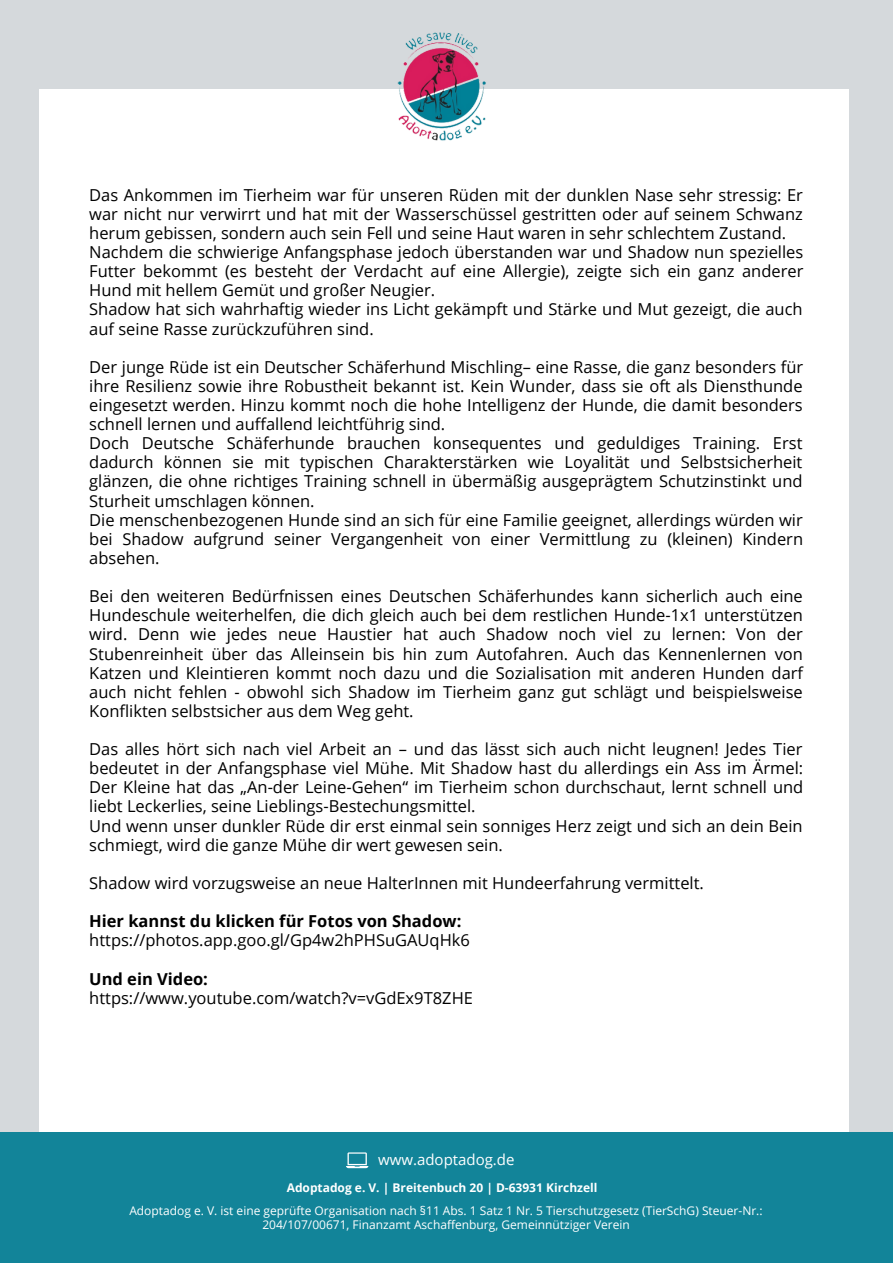
<style>
.page{position:relative;width:893px;height:1264px;background:#fff}
.page>*{position:absolute;margin:0;border:0;box-sizing:border-box;transform-origin:0 0}
.t1{font:16.5px/19px "Open Sans";color:#000}
.t2{font:700 16.5px "Open Sans";color:#000}
.t3{font:15px "Open Sans";color:#fff}
.t4{font:12px/14px "Open Sans";color:#fff;text-align:center}
.t5{font:700 12px "Open Sans";color:#fff}
</style>
<div class="page">
<div style="left:0;top:0;width:892px;height:1262px;background:#d5d9dc"></div>
<div style="left:39px;top:89px;width:809px;height:1173px;background:#fff"></div>
<img style="left:397px;top:32px;width:89px;height:109px">
<div style="left:0;top:1131px;width:892px;height:131px;background:#128499"></div>
<svg style="left:346px;top:1152px;width:22px;height:16px"></svg>
<p class="t1" style="left:89px;top:185px;width:715px">Das Ankommen im Tierheim war für unseren Rüden mit der dunklen Nase sehr stressig: Er war nicht nur verwirrt und hat mit der Wasserschüssel gestritten oder auf seinem Schwanz herum gebissen, sondern auch sein Fell und seine Haut waren in sehr schlechtem Zustand.<br>Nachdem die schwierige Anfangsphase jedoch überstanden war und Shadow nun spezielles Futter bekommt (es besteht der Verdacht auf eine Allergie), zeigte sich ein ganz anderer Hund mit hellem Gemüt und großer Neugier.<br>Shadow hat sich wahrhaftig wieder ins Licht gekämpft und Stärke und Mut gezeigt, die auch auf seine Rasse zurückzuführen sind.</p>
<p class="t1" style="left:89px;top:357px;width:715px">Der junge Rüde ist ein Deutscher Schäferhund Mischling– eine Rasse, die ganz besonders für ihre Resilienz sowie ihre Robustheit bekannt ist. Kein Wunder, dass sie oft als Diensthunde eingesetzt werden. Hinzu kommt noch die hohe Intelligenz der Hunde, die damit besonders schnell lernen und auffallend leichtführig sind.<br>Doch Deutsche Schäferhunde brauchen konsequentes und geduldiges Training. Erst dadurch können sie mit typischen Charakterstärken wie Loyalität und Selbstsicherheit glänzen, die ohne richtiges Training schnell in übermäßig ausgeprägtem Schutzinstinkt und Sturheit umschlagen können.<br>Die menschenbezogenen Hunde sind an sich für eine Familie geeignet, allerdings würden wir bei Shadow aufgrund seiner Vergangenheit von einer Vermittlung zu (kleinen) Kindern absehen.</p>
<p class="t1" style="left:89px;top:586px;width:715px;text-align:justify">Bei den weiteren Bedürfnissen eines Deutschen Schäferhundes kann sicherlich auch eine Hundeschule weiterhelfen, die dich gleich auch bei dem restlichen Hunde-1x1 unterstützen wird. Denn wie jedes neue Haustier hat auch Shadow noch viel zu lernen: Von der Stubenreinheit über das Alleinsein bis hin zum Autofahren. Auch das Kennenlernen von Katzen und Kleintieren kommt noch dazu und die Sozialisation mit anderen Hunden darf auch nicht fehlen - obwohl sich Shadow im Tierheim ganz gut schlägt und beispielsweise Konflikten selbstsicher aus dem Weg geht.</p>
<p class="t1" style="left:89px;top:739px;width:715px">Das alles hört sich nach viel Arbeit an – und das lässt sich auch nicht leugnen! Jedes Tier bedeutet in der Anfangsphase viel Mühe. Mit Shadow hast du allerdings ein Ass im Ärmel:<br>Der Kleine hat das „An-der Leine-Gehen“ im Tierheim schon durchschaut, lernt schnell und liebt Leckerlies, seine Lieblings-Bestechungsmittel.<br>Und wenn unser dunkler Rüde dir erst einmal sein sonniges Herz zeigt und sich an dein Bein schmiegt, wird die ganze Mühe dir wert gewesen sein.</p>
<p class="t1" style="left:89px;top:873px;width:616px">Shadow wird vorzugsweise an neue HalterInnen mit Hundeerfahrung vermittelt.</p>
<p class="t2" style="left:89px;top:909px;width:373px">Hier kannst du klicken für Fotos von Shadow:</p>
<p class="t1" style="left:89px;top:930px;width:382px">https://photos.app.goo.gl/Gp4w2hPHSuGAUqHk6</p>
<p class="t2" style="left:89px;top:966px;width:120px">Und ein Video:</p>
<p class="t1" style="left:89px;top:987px;width:385px">https://www.youtube.com/watch?v=vGdEx9T8ZHE</p>
<p class="t3" style="left:378px;top:1149px;width:138px">www.adoptadog.de</p>
<p class="t5" style="left:287px;top:1179px;width:312px">Adoptadog e. V. | Breitenbuch 20 | D-63931 Kirchzell</p>
<p class="t4" style="left:129px;top:1202px;width:634px">Adoptadog e. V. ist eine geprüfte Organisation nach §11 Abs. 1 Satz 1 Nr. 5 Tierschutzgesetz (TierSchG) Steuer-Nr.:<br>204/107/00671, Finanzamt Aschaffenburg, Gemeinnütziger Verein</p>
</div>
